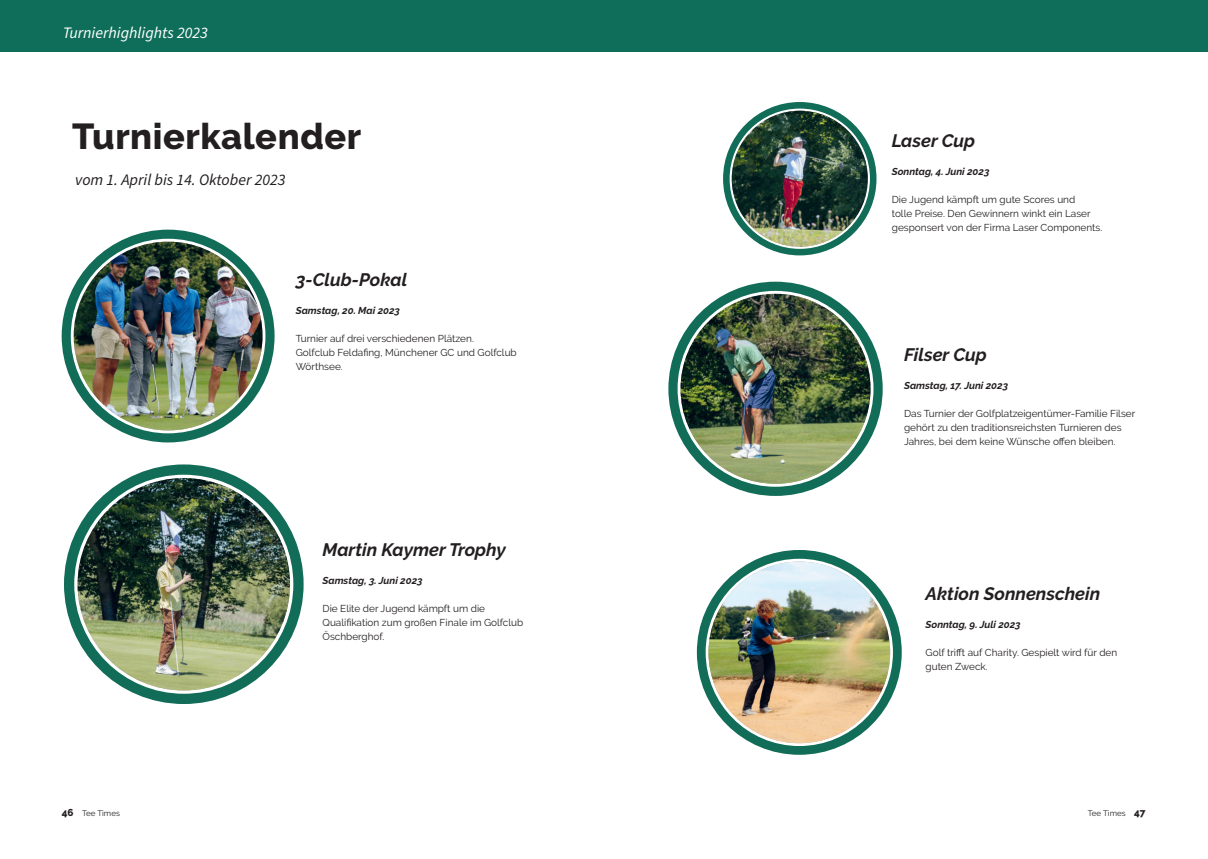
<style>
.page{position:relative;width:1208px;height:859px;background:#fff}
.page>*{position:absolute;margin:0;border:0;box-sizing:border-box;transform-origin:0 0}
.t1{font:800 36px "Raleway";letter-spacing:.015em;color:#231f20}
.t2{font:italic 700 18px "Raleway";color:#231f20}
.t3{font:italic 16px "Source Sans Pro";color:#231f20}
.t4{font:italic 16px "Source Sans Pro";color:#fff}
.t5{font:10px/14px "Raleway";color:#231f20}
.t6{font:italic 700 10px "Raleway";color:#231f20}
.t7{font:8px "Raleway";color:#231f20}
.s1{font-weight:800;font-size:10px}
</style>
<div class="page">
<svg style="left:62px;top:230px;width:212px;height:212px"></svg>
<img style="left:74px;top:242px;width:188px;height:188px;border-radius:94px">
<svg style="left:64px;top:464px;width:240px;height:240px"></svg>
<img style="left:78px;top:478px;width:212px;height:212px;border-radius:106px">
<div style="left:0;top:0;width:1208px;height:51px;background:#0f6e59"></div>
<svg style="left:697px;top:550px;width:204px;height:205px"></svg>
<img style="left:708px;top:562px;width:182px;height:181px;border-radius:91px">
<svg style="left:723px;top:102px;width:153px;height:153px"></svg>
<img style="left:731px;top:111px;width:137px;height:136px;border-radius:68px">
<svg style="left:668px;top:282px;width:214px;height:214px"></svg>
<img style="left:680px;top:294px;width:190px;height:190px;border-radius:95px">
<h3 class="t4" style="left:63px;top:26px;width:146px">Turnierhighlights 2023</h3>
<h1 class="t1" style="left:72px;top:116px;width:291px">Turnierkalender</h1>
<h3 class="t3" style="left:75px;top:173px;width:212px">vom 1. April bis 14. Oktober 2023</h3>
<h2 class="t2" style="left:296px;top:270px;width:113px">3-Club-Pokal</h2>
<p class="t6" style="left:296px;top:305px;width:106px">Samstag, 20. Mai 2023</p>
<p class="t5" style="left:296px;top:331px;width:222px">Turnier auf drei verschiedenen Plätzen.<br>Golfclub Feldafing, Münchener GC und Golfclub<br>Wörthsee.</p>
<h2 class="t2" style="left:322px;top:540px;width:185px">Martin Kaymer Trophy</h2>
<p class="t6" style="left:322px;top:575px;width:101px">Samstag, 3. Juni 2023</p>
<p class="t5" style="left:322px;top:602px;width:202px">Die Elite der Jugend kämpft um die<br>Qualifikation zum großen Finale im Golfclub<br>Öschberghof.</p>
<h2 class="t2" style="left:892px;top:131px;width:85px">Laser Cup</h2>
<p class="t6" style="left:892px;top:166px;width:99px">Sonntag, 4. Juni 2023</p>
<p class="t5" style="left:892px;top:193px;width:212px">Die Jugend kämpft um gute Scores und<br>tolle Preise. Den Gewinnern winkt ein Laser gesponsert von der Firma Laser Components.</p>
<h2 class="t2" style="left:904px;top:345px;width:84px">Filser Cup</h2>
<p class="t6" style="left:904px;top:380px;width:105px">Samstag, 17. Juni 2023</p>
<p class="t5" style="left:904px;top:406px;width:233px">Das Turnier der Golfplatzeigentümer-Familie Filser gehört zu den traditionsreichsten Turnieren des<br>Jahres, bei dem keine Wünsche offen bleiben.</p>
<h2 class="t2" style="left:925px;top:583px;width:176px">Aktion Sonnenschein</h2>
<p class="t6" style="left:925px;top:619px;width:97px">Sonntag, 9. Juli 2023</p>
<p class="t5" style="left:925px;top:645px;width:193px">Golf trifft auf Charity. Gespielt wird für den guten Zweck.</p>
<p class="t7" style="left:62px;top:808px;width:60px"><span class="s1">46</span> Tee Times</p>
<p class="t7" style="left:1088px;top:808px;width:59px">Tee Times <span class="s1">47</span></p>
</div>
